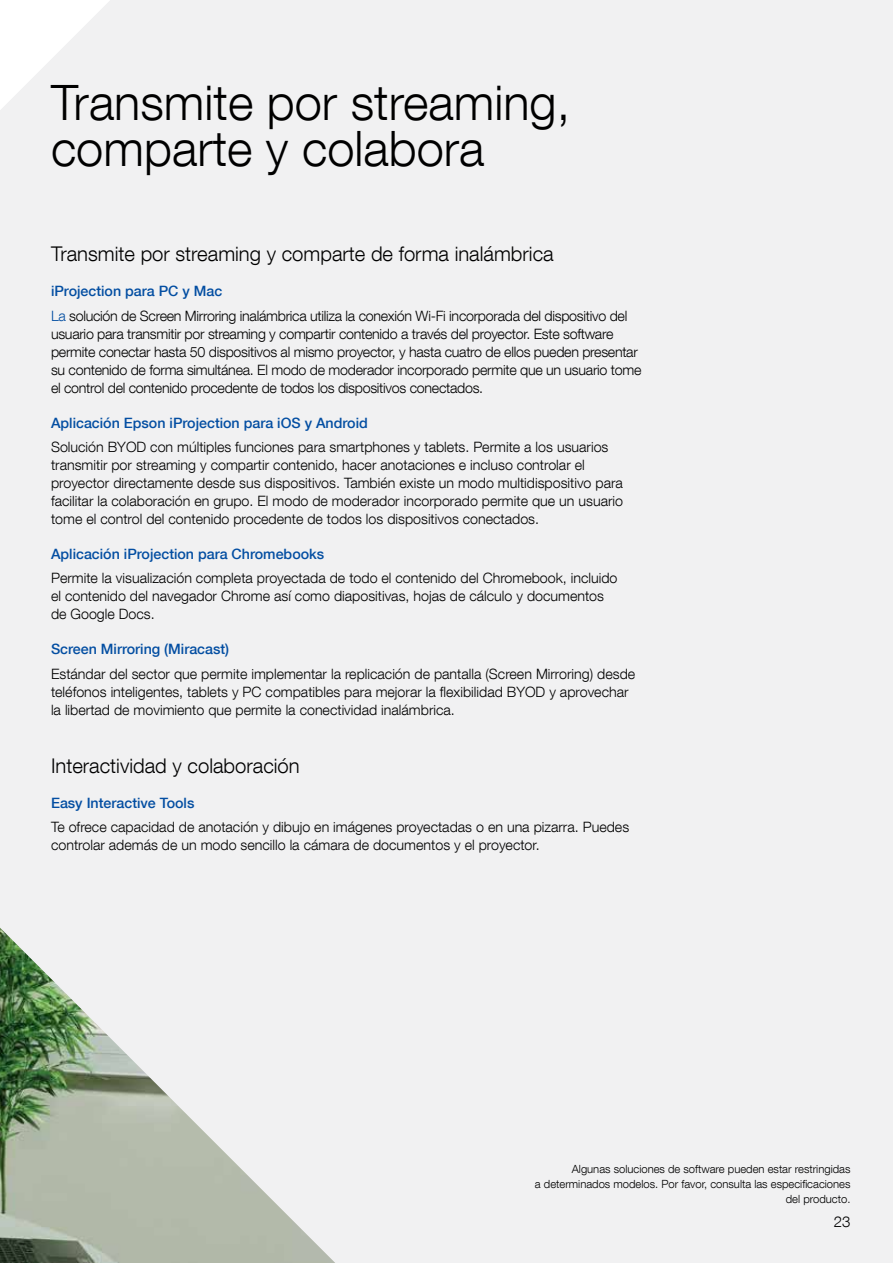
<style>
.page{position:relative;width:893px;height:1263px;background:#f1f1f2}
.page>*{position:absolute;margin:0;border:0;box-sizing:border-box;transform-origin:0 0}
.t1{font:300 48.75px/46.5px "Helvetica Neue LT Com";color:#000}
.t2{font:300 20.25px "Helvetica Neue LT Com";color:#000}
.t3{font:300 15px "Helvetica Neue LT Com";color:#000}
.t4{font:300 14.25px/18px "Helvetica Neue LT Com";color:#000}
.t5{font:300 14.25px/18px "Helvetica Neue LT Com";letter-spacing:-.02em;color:#000}
.t6{font:500 14.25px "Helvetica Neue LT Com";color:#034ea2}
.t7{font:300 11.25px/15px "Helvetica Neue LT Com";color:#000;text-align:right}
.s1{font-weight:500;color:#034ea2}
.s2{color:#034ea2}
</style>
<div class="page">
<img style="left:0;top:928px;width:335px;height:335px">
<h1 class="t1" style="left:51px;top:78px;width:521px">Transmite por streaming, comparte y colabora</h1>
<h2 class="t2" style="left:51px;top:241px;width:504px">Transmite por streaming y comparte de forma inalámbrica</h2>
<p class="t5" style="left:51px;top:278px;width:578px;line-height:24.5px"><span class="s1">iProjection para PC y Mac<br></span><span class="s2">La</span> solución de Screen Mirroring inalámbrica utiliza la conexión Wi-Fi incorporada del dispositivo del</p>
<p class="t5" style="left:51px;top:324px;width:592px">usuario para transmitir por streaming y compartir contenido a través del proyector. Este software permite conectar hasta 50 dispositivos al mismo proyector, y hasta cuatro de ellos pueden presentar su contenido de forma simultánea. El modo de moderador incorporado permite que un usuario tome el control del contenido procedente de todos los dispositivos conectados.</p>
<p class="t6" style="left:51px;top:414px;width:318px">Aplicación Epson iProjection para iOS y Android</p>
<p class="t4" style="left:51px;top:437px;width:574px">Solución BYOD con múltiples funciones para smartphones y tablets. Permite a los usuarios transmitir por streaming y compartir contenido, hacer anotaciones e incluso controlar el proyector directamente desde sus dispositivos. También existe un modo multidispositivo para facilitar la colaboración en grupo. El modo de moderador incorporado permite que un usuario tome el control del contenido procedente de todos los dispositivos conectados.</p>
<p class="t6" style="left:51px;top:545px;width:275px">Aplicación iProjection para Chromebooks</p>
<p class="t4" style="left:51px;top:569px;width:568px">Permite la visualización completa proyectada de todo el contenido del Chromebook, incluido el contenido del navegador Chrome así como diapositivas, hojas de cálculo y documentos de Google Docs.</p>
<p class="t6" style="left:51px;top:641px;width:180px">Screen Mirroring (Miracast)</p>
<p class="t4" style="left:51px;top:664px;width:586px">Estándar del sector que permite implementar la replicación de pantalla (Screen Mirroring) desde teléfonos inteligentes, tablets y PC compatibles para mejorar la flexibilidad BYOD y aprovechar la libertad de movimiento que permite la conectividad inalámbrica.</p>
<h2 class="t2" style="left:51px;top:753px;width:250px">Interactividad y colaboración</h2>
<p class="t6" style="left:51px;top:794px;width:145px">Easy Interactive Tools</p>
<p class="t4" style="left:51px;top:818px;width:580px">Te ofrece capacidad de anotación y dibujo en imágenes proyectadas o en una pizarra. Puedes controlar además de un modo sencillo la cámara de documentos y el proyector.</p>
<p class="t7" style="left:535px;top:1162px;width:317px">Algunas soluciones de software pueden estar restringidas<br>a determinados modelos. Por favor, consulta las especificaciones del producto.</p>
<p class="t3" style="left:834px;top:1212px;width:18px">23</p>
</div>
